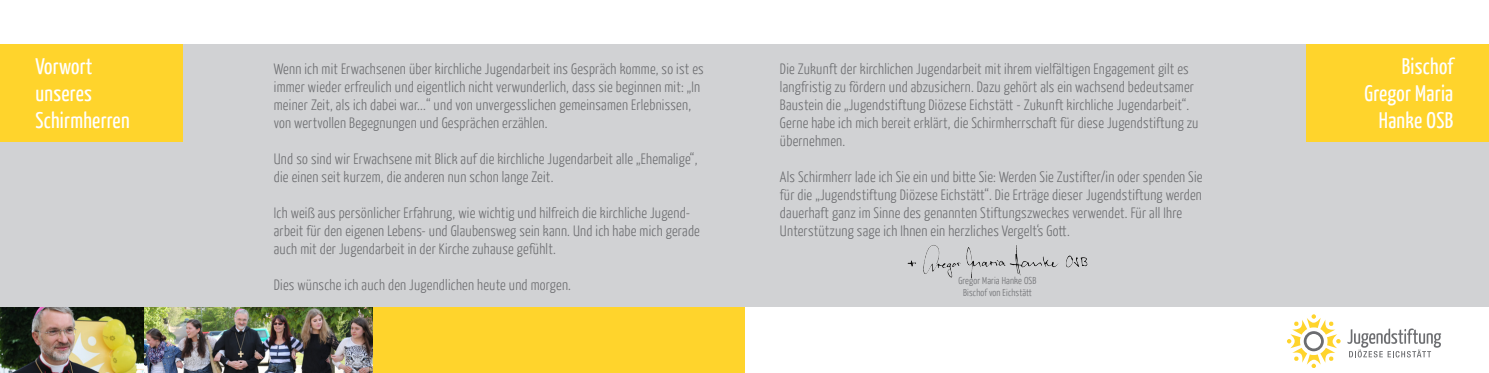
<style>
.page{position:relative;width:1489px;height:373px;background:#fff}
.page>*{position:absolute;margin:0;border:0;box-sizing:border-box;transform-origin:0 0}
.t1{font:22.5px/27px "BDKJ";color:#fff}
.t2{font:300 15px/18px "BDKJ";color:#6c6d70}
.t3{font:300 10px/12px "BDKJ";color:#6c6d70;text-align:center}
</style>
<div class="page">
<div style="left:0;top:44px;width:780px;height:262px;background:#d1d2d4"></div>
<div style="left:707px;top:44px;width:781px;height:262px;background:#d1d2d4"></div>
<div style="left:0;top:44px;width:182px;height:98px;background:#ffd42c"></div>
<div style="left:1306px;top:44px;width:182px;height:98px;background:#ffd42c"></div>
<svg style="left:1287px;top:314px;width:53px;height:53px"></svg>
<svg style="left:1347px;top:328px;width:93px;height:29px"></svg>
<div style="left:0;top:306px;width:744px;height:66px;background:#ffd42c"></div>
<img style="left:907px;top:245px;width:181px;height:34px">
<img style="left:0;top:306px;width:372px;height:66px">
<h1 class="t1" style="left:35px;top:52px;width:96px">Vorwort unseres<br>Schirmherren</h1>
<h1 class="t1" style="left:1364px;top:52px;width:91px;text-align:right">Bischof<br>Gregor Maria<br>Hanke OSB</h1>
<p class="t2" style="left:274px;top:59px;width:431px">Wenn ich mit Erwachsenen über kirchliche Jugendarbeit ins Gespräch komme, so ist es immer wieder erfreulich und eigentlich nicht verwunderlich, dass sie beginnen mit: „In meiner Zeit, als ich dabei war...“ und von unvergesslichen gemeinsamen Erlebnissen, von wertvollen Begegnungen und Gesprächen erzählen.</p>
<p class="t2" style="left:274px;top:149px;width:425px">Und so sind wir Erwachsene mit Blick auf die kirchliche Jugendarbeit alle „Ehemalige“, die einen seit kurzem, die anderen nun schon lange Zeit.</p>
<p class="t2" style="left:274px;top:203px;width:428px">Ich weiß aus persönlicher Erfahrung, wie wichtig und hilfreich die kirchliche Jugend&shy;arbeit für den eigenen Lebens- und Glaubensweg sein kann. Und ich habe mich gerade auch mit der Jugendarbeit in der Kirche zuhause gefühlt.</p>
<p class="t2" style="left:274px;top:275px;width:299px">Dies wünsche ich auch den Jugendlichen heute und morgen.</p>
<p class="t2" style="left:780px;top:59px;width:420px">Die Zukunft der kirchlichen Jugendarbeit mit ihrem vielfältigen Engagement gilt es langfristig zu fördern und abzusichern. Dazu gehört als ein wachsend bedeutsamer Baustein die „Jugendstiftung Diözese Eichstätt - Zukunft kirchliche Jugendarbeit“.<br>Gerne habe ich mich bereit erklärt, die Schirmherrschaft für diese Jugendstiftung zu übernehmen.</p>
<p class="t2" style="left:780px;top:167px;width:424px">Als Schirmherr lade ich Sie ein und bitte Sie: Werden Sie Zustifter/in oder spenden Sie für die „Jugendstiftung Diözese Eichstätt“. Die Erträge dieser Jugendstiftung werden dauerhaft ganz im Sinne des genannten Stiftungszweckes verwendet. Für all Ihre Unterstützung sage ich Ihnen ein herzliches Vergelt‘s Gott.</p>
<p class="t3" style="left:958px;top:274px;width:80px">Gregor Maria Hanke OSB<br>Bischof von Eichstätt</p>
</div>
